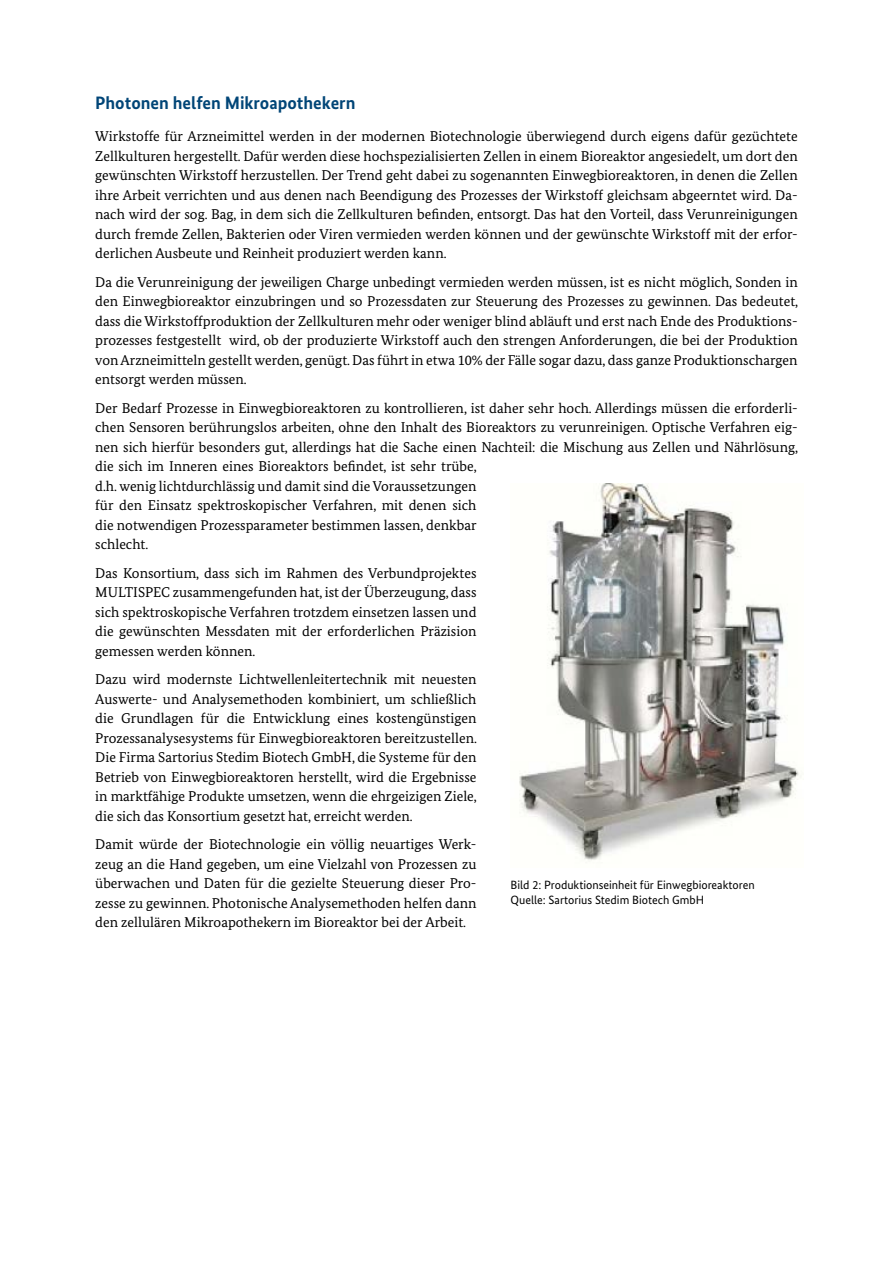
<style>
.page{position:relative;width:893px;height:1263px;background:#fff}
.page>*{position:absolute;margin:0;border:0;box-sizing:border-box;transform-origin:0 0}
.t1{font:700 18px "Bundes Sans";color:#004577}
.t2{font:14.25px/19.5px "Bundes Serif";color:#000;text-align:justify}
.t3{font:12px "Bundes Sans";color:#000}
</style>
<div class="page">
<img style="left:519px;top:484px;width:282px;height:379px">
<h3 class="t1" style="left:95px;top:92px;width:262px">Photonen helfen Mikroapothekern</h3>
<p class="t2" style="left:95px;top:127px;width:704px">Wirkstoffe für Arzneimittel werden in der modernen Biotechnologie überwiegend durch eigens dafür gezüchtete Zellkulturen hergestellt. Dafür werden diese hochspezialisierten Zellen in einem Bioreaktor angesiedelt, um dort den gewünschten Wirkstoff herzustellen. Der Trend geht dabei zu sogenannten Einwegbioreaktoren, in denen die Zellen ihre Arbeit verrichten und aus denen nach Beendigung des Prozesses der Wirkstoff gleichsam abgeerntet wird. Da&shy;nach wird der sog. Bag, in dem sich die Zellkulturen befinden, entsorgt. Das hat den Vorteil, dass Verunreinigungen durch fremde Zellen, Bakterien oder Viren vermieden werden können und der gewünschte Wirkstoff mit der erfor&shy;derlichen Ausbeute und Reinheit produziert werden kann.</p>
<p class="t2" style="left:95px;top:272px;width:704px">Da die Verunreinigung der jeweiligen Charge unbedingt vermieden werden müssen, ist es nicht möglich, Sonden in den Einwegbioreaktor einzubringen und so Prozessdaten zur Steuerung des Prozesses zu gewinnen. Das bedeutet, dass die Wirkstoffproduktion der Zellkulturen mehr oder weniger blind abläuft und erst nach Ende des Produktions&shy;prozesses festgestellt wird, ob der produzierte Wirkstoff auch den strengen Anforderungen, die bei der Produktion von Arzneimitteln gestellt werden, genügt. Das führt in etwa 10% der Fälle sogar dazu, dass ganze Produktionschargen entsorgt werden müssen.</p>
<p class="t2" style="left:95px;top:398px;width:704px;text-align:left">Der Bedarf Prozesse in Einwegbioreaktoren zu kontrollieren, ist daher sehr hoch. Allerdings müssen die erforderli&shy;chen Sensoren berührungslos arbeiten, ohne den Inhalt des Bioreaktors zu verunreinigen. Optische Verfahren eig&shy;nen sich hierfür besonders gut, allerdings hat die Sache einen Nachteil: die Mischung aus Zellen und Nährlösung, die sich im Inneren eines Bioreaktors befindet, ist sehr trübe,<br>d.h. wenig lichtdurchlässig und damit sind die Voraussetzungen<br>für den Einsatz spektroskopischer Verfahren, mit denen sich<br>die notwendigen Prozessparameter bestimmen lassen, denkbar<br>schlecht.</p>
<p class="t2" style="left:95px;top:563px;width:383px">Das Konsortium, dass sich im Rahmen des Verbundprojektes MULTISPEC zusammengefunden hat, ist der Überzeugung, dass sich spektroskopische Verfahren trotzdem einsetzen lassen und die gewünschten Messdaten mit der erforderlichen Präzision gemessen werden können.</p>
<p class="t2" style="left:95px;top:669px;width:383px">Dazu wird modernste Lichtwellenleitertechnik mit neuesten Auswerte- und Analysemethoden kombiniert, um schließlich die Grundlagen für die Entwicklung eines kostengünstigen Prozessanalysesystems für Einwegbioreaktoren bereitzustellen.<br>Die Firma Sartorius Stedim Biotech GmbH, die Systeme für den Betrieb von Einwegbioreaktoren herstellt, wird die Ergebnisse in marktfähige Produkte umsetzen, wenn die ehrgeizigen Ziele, die sich das Konsortium gesetzt hat, erreicht werden.</p>
<p class="t2" style="left:95px;top:834px;width:383px">Damit würde der Biotechnologie ein völlig neuartiges Werk&shy;zeug an die Hand gegeben, um eine Vielzahl von Prozessen zu überwachen und Daten für die gezielte Steuerung dieser Pro&shy;zesse zu gewinnen. Photonische Analysemethoden helfen dann den zellulären Mikroapothekern im Bioreaktor bei der Arbeit.</p>
<p class="t3" style="left:510px;top:877px;width:246px">Bild 2: Produktionseinheit für Einwegbioreaktoren</p>
<p class="t3" style="left:510px;top:893px;width:195px">Quelle: Sartorius Stedim Biotech GmbH</p>
</div>
